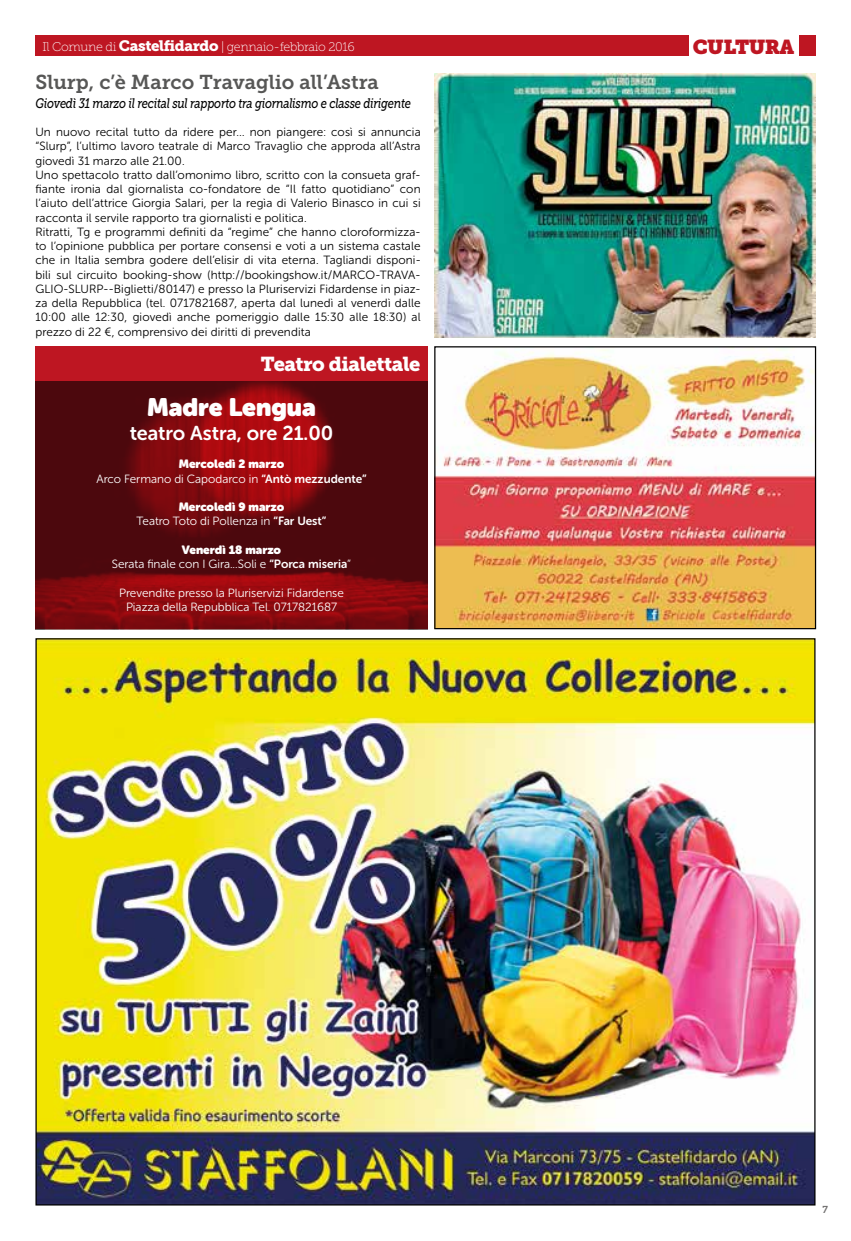
<style>
.page{position:relative;width:851px;height:1241px;background:#fff}
.page>*{position:absolute;margin:0;border:0;box-sizing:border-box;transform-origin:0 0}
.t1{font:25px "Museo Sans Rounded";color:#fff}
.t2{font:20px "Museo Slab 700";color:#575756}
.t3{font:20px "Museo Sans Rounded 700";color:#fff}
.t4{font:20px "Museo Slab 900";letter-spacing:-.025em;color:#fff}
.t5{font:20px "Museo Slab";letter-spacing:-.025em;color:#be1622}
.t6{font:italic 13.75px "Museo Slab 500";letter-spacing:-.02em;color:#000;scale:.81 1}
.t7{font:12.5px "Museo Slab 100";letter-spacing:-.025em;color:#fff}
.t8{font:11.88px/14.2px "Museo Sans Rounded 300";letter-spacing:.01em;color:#000}
.t9{font:11.88px/14.2px "Museo Sans Rounded 300";color:#fff;text-align:center}
.t10{font:11.88px "Museo Sans Rounded";color:#fff}
.t11{font:10px "Museo Slab 700";color:#706f6f}
.s1{font-family:"Museo Slab 900";font-size:15px}
.s2{font-family:"Museo Sans Rounded 700"}
</style>
<div class="page">
<div style="left:35px;top:35px;width:780px;height:21px;background:#be1622"></div>
<div style="left:688px;top:30px;width:110px;height:34px;background:#fff"></div>
<img style="left:35px;top:380px;width:392px;height:249px">
<img style="left:435px;top:74px;width:380px;height:263px">
<img style="left:37px;top:640px;width:776px;height:563px">
<img style="left:436px;top:348px;width:378px;height:279px">
<div style="left:434px;top:346px;width:382px;height:283px;border:1px solid #000"></div>
<div style="left:35px;top:346px;width:392px;height:34px;background:#be1622"></div>
<p class="t7" style="left:43px;top:40px;width:314px">Il Comune di <span class="s1">Castelfidardo</span> | gennaio-febbraio 2016</p>
<h2 class="t5" style="left:692px;top:36px;width:103px">CULTURA</h2>
<h2 class="t2" style="left:35px;top:70px;width:345px">Slurp, c’è Marco Travaglio all’Astra</h2>
<p class="t6" style="left:35px;top:95px;width:465px">Giovedì 31 marzo il recital sul rapporto tra giornalismo e classe dirigente</p>
<p class="t8" style="left:35px;top:125px;width:387px">Un nuovo recital tutto da ridere per… non piangere: così si annuncia “Slurp”, l’ultimo lavoro teatrale di Marco Travaglio che approda all’Astra giovedì 31 marzo alle 21.00.<br>Uno spettacolo tratto dall’omonimo libro, scritto con la consueta graf&shy;fiante ironia dal giornalista co-fondatore de “Il fatto quotidiano” con l’aiuto dell’attrice Giorgia Salari, per la regìa di Valerio Binasco in cui si racconta il servile rapporto tra giornalisti e politica.<br>Ritratti, Tg e programmi definiti da “regime” che hanno cloroformizza&shy;to l’opinione pubblica per portare consensi e voti a un sistema castale che in Italia sembra godere dell’elisir di vita eterna. Tagliandi disponi&shy;bili sul circuito booking-show (http://bookingshow.it/MARCO-TRAVA-GLIO-SLURP--Biglietti/80147) e presso la Pluriservizi Fidardense in piaz&shy;za della Repubblica (tel. 0717821687, aperta dal lunedì al venerdì dalle 10:00 alle 12:30, giovedì anche pomeriggio dalle 15:30 alle 18:30) al prezzo di 22 €, comprensivo dei diritti di prevendita</p>
<h2 class="t4" style="left:261px;top:352px;width:161px">Teatro dialettale</h2>
<h1 class="t1" style="left:147px;top:392px;width:170px">Madre Lengua</h1>
<h2 class="t3" style="left:130px;top:422px;width:205px">teatro Astra, ore 21.00</h2>
<p class="t10" style="left:179px;top:457px;width:107px">Mercoledì 2 marzo</p>
<p class="t9" style="left:96px;top:471px;width:271px">Arco Fermano di Capodarco in <span class="s2">“Antò mezzudente”</span></p>
<p class="t10" style="left:179px;top:500px;width:107px">Mercoledì 9 marzo</p>
<p class="t9" style="left:137px;top:514px;width:191px">Teatro Toto di Pollenza in <span class="s2">“Far Uest”</span></p>
<p class="t10" style="left:182px;top:543px;width:101px">Venerdì 18 marzo</p>
<p class="t9" style="left:112px;top:557px;width:241px">Serata finale con I Gira...Soli e <span class="s2">“Porca miseria</span>”</p>
<p class="t9" style="left:119px;top:585px;width:226px">Prevendite presso la Pluriservizi Fidardense<br>Piazza della Repubblica Tel. 0717821687</p>
<p class="t11" style="left:822px;top:1203px;width:7px">7</p>
</div>
